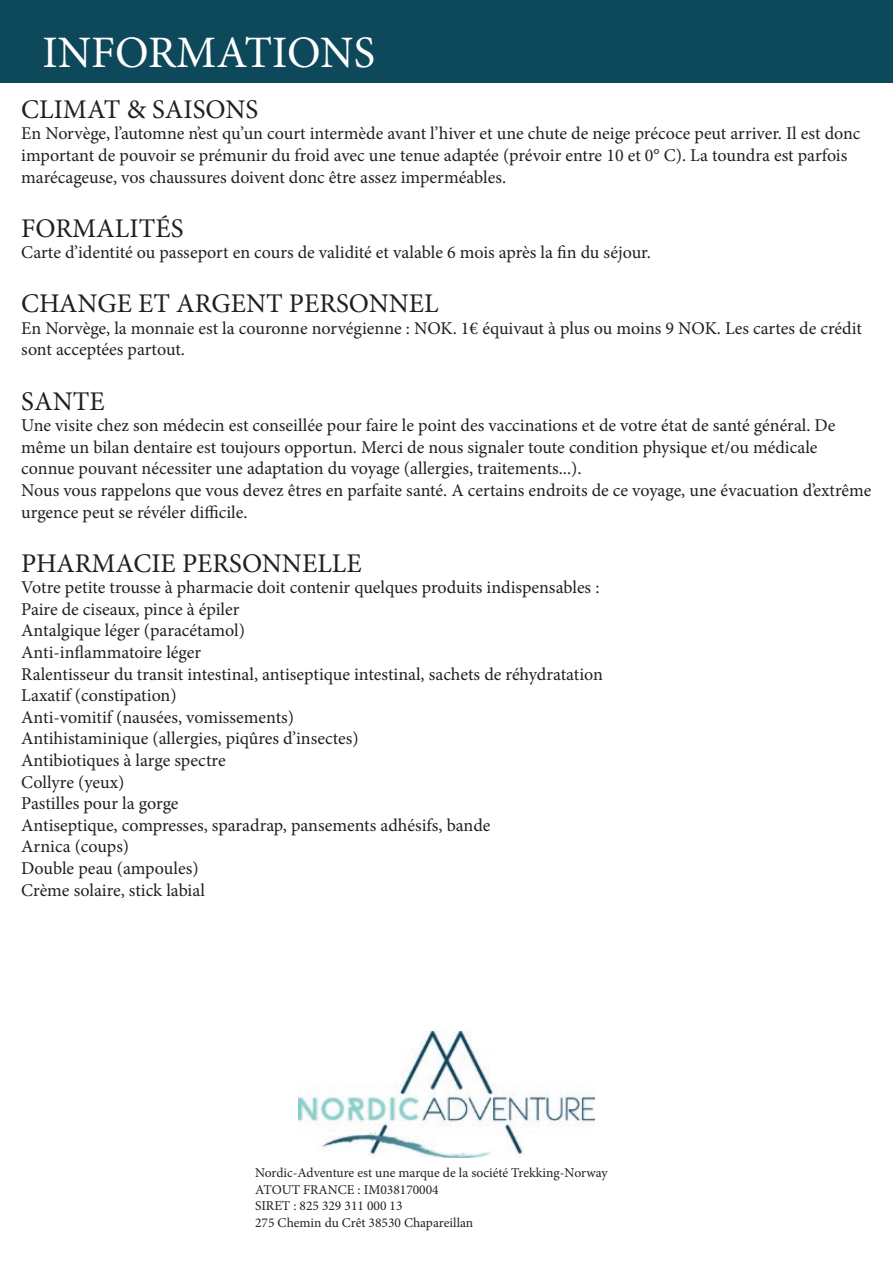
<style>
.page{position:relative;width:893px;height:1263px;background:#fff}
.page>*{position:absolute;margin:0;border:0;box-sizing:border-box;transform-origin:0 0}
.t1{font:45px "Minion Pro";color:#fff}
.t2{font:27px "Minion Pro";color:#231f20}
.t3{font:18px/21.6px "Minion Pro";color:#231f20}
.t4{font:13.5px/16.5px "Minion Pro";color:#231f20}
</style>
<div class="page">
<div style="left:0;top:0;width:893px;height:83px;background:#0e485b"></div>
<img style="left:299px;top:1031px;width:295px;height:126px">
<h1 class="t1" style="left:43px;top:22px;width:334px">INFORMATIONS</h1>
<h2 class="t2" style="left:21px;top:91px;width:238px">CLIMAT &amp; SAISONS</h2>
<p class="t3" style="left:21px;top:123px;width:841px">En Norvège, l’automne n’est qu’un court intermède avant l’hiver et une chute de neige précoce peut arriver. Il est donc important de pouvoir se prémunir du froid avec une tenue adaptée (prévoir entre 10 et 0° C). La toundra est parfois marécageuse, vos chaussures doivent donc être assez imperméables.</p>
<h2 class="t2" style="left:21px;top:210px;width:164px">FORMALITÉS</h2>
<p class="t3" style="left:21px;top:242px;width:631px">Carte d’identité ou passeport en cours de validité et valable 6 mois après la fin du séjour.</p>
<h2 class="t2" style="left:21px;top:286px;width:419px">CHANGE ET ARGENT PERSONNEL</h2>
<p class="t3" style="left:21px;top:317px;width:842px">En Norvège, la monnaie est la couronne norvégienne : NOK. 1€ équivaut à plus ou moins 9 NOK. Les cartes de crédit sont acceptées partout.</p>
<h2 class="t2" style="left:21px;top:383px;width:85px">SANTE</h2>
<p class="t3" style="left:21px;top:415px;width:852px">Une visite chez son médecin est conseillée pour faire le point des vaccinations et de votre état de santé général. De même un bilan dentaire est toujours opportun. Merci de nous signaler toute condition physique et/ou médicale connue pouvant nécessiter une adaptation du voyage (allergies, traitements...).<br>Nous vous rappelons que vous devez êtres en parfaite santé. A certains endroits de ce voyage, une évacuation d’extrême urgence peut se révéler difficile.</p>
<h2 class="t2" style="left:21px;top:545px;width:342px">PHARMACIE PERSONNELLE</h2>
<p class="t3" style="left:21px;top:577px;width:583px">Votre petite trousse à pharmacie doit contenir quelques produits indispensables :<br>Paire de ciseaux, pince à épiler<br>Antalgique léger (paracétamol)<br>Anti-inflammatoire léger<br>Ralentisseur du transit intestinal, antiseptique intestinal, sachets de réhydratation Laxatif (constipation)<br>Anti-vomitif (nausées, vomissements)<br>Antihistaminique (allergies, piqûres d’insectes)<br>Antibiotiques à large spectre<br>Collyre (yeux)<br>Pastilles pour la gorge<br>Antiseptique, compresses, sparadrap, pansements adhésifs, bande<br>Arnica (coups)<br>Double peau (ampoules)<br>Crème solaire, stick labial</p>
<p class="t4" style="left:255px;top:1165px;width:354px">Nordic-Adventure est une marque de la société Trekking-Norway ATOUT FRANCE : IM038170004<br>SIRET : 825 329 311 000 13<br>275 Chemin du Crêt 38530 Chapareillan</p>
</div>
